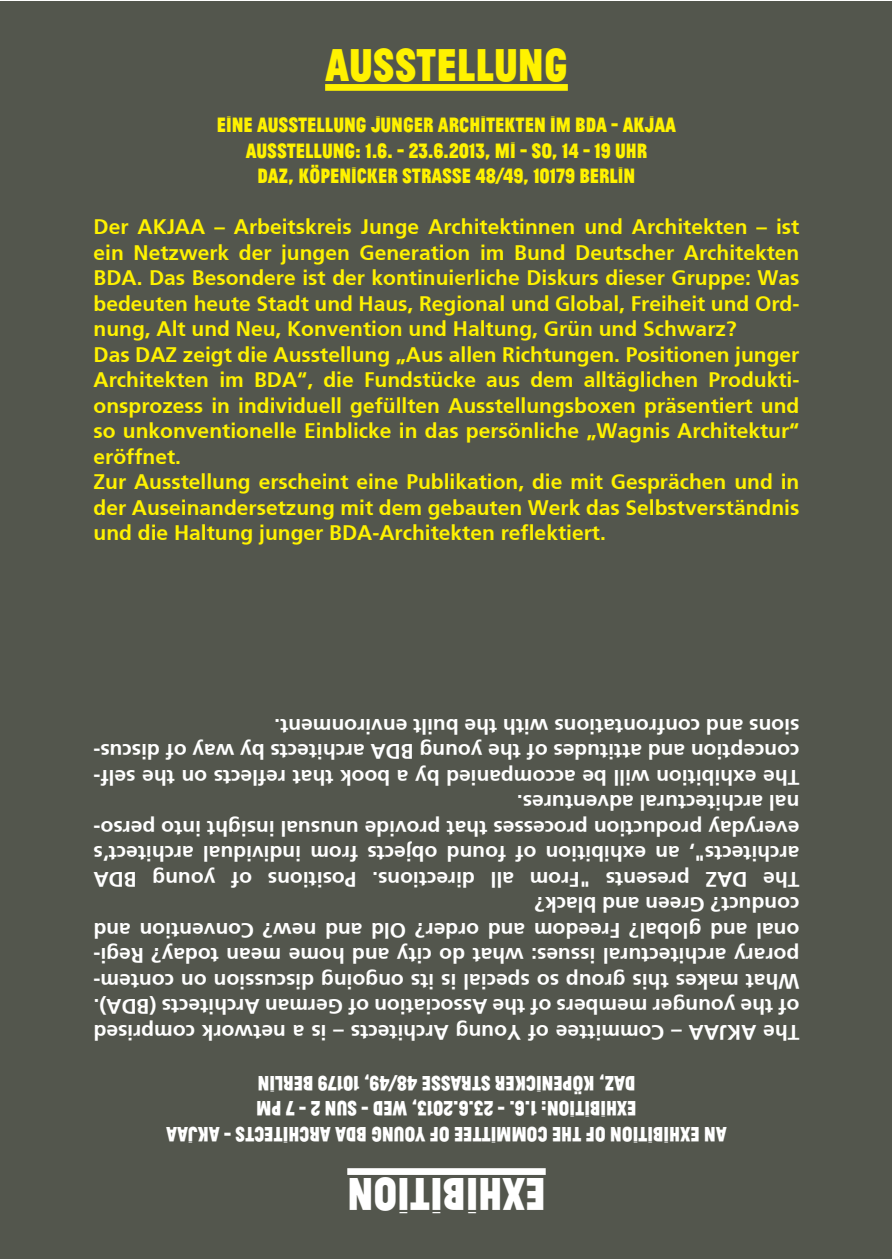
<style>
.page{position:relative;width:893px;height:1259px;background:#fff}
.page>*{position:absolute;margin:0;border:0;box-sizing:border-box;transform-origin:0 0}
.t1{font:100 48.3px "Jean Luc";color:#fff200}
.t2{font:100 48.3px "Jean Luc";color:#fff}
.t3{font:700 21.6px/25.5px "Jean Luc";color:#fff;text-align:center}
.t4{font:700 21.6px/25.5px "Jean Luc";color:#fff200;text-align:center}
.t5{font:700 21px/25.5px "BDA Frutiger";color:#fff200}
.t6{font:700 21px/25.5px "BDA Frutiger";color:#fff}
.s1{font-weight:100}
</style>
<div class="page">
<div style="left:0;top:2px;width:891px;height:1257px;background:#53564d"></div>
<div style="left:325px;top:84px;width:243px;height:7px;background:#fff200"></div>
<div style="left:347px;top:1168px;width:199px;height:7px;background:#fff"></div>
<h1 class="t1" style="left:325px;top:32px;width:244px">AUSSTELLUNG</h1>
<p class="t4" style="left:217px;top:110px;width:461px"><span class="s1">EINE AUSSTELLUNG JUNGER ARCHITEKTEN IM BDA</span> - <span class="s1">AKJAA<br>AUSSTELLUNG</span>: 1.6. - 23.6.2013, M<span class="s1">I</span> - SO, 14 - 19 UHR<br>DAZ, KÖPEN<span class="s1">I</span>CKER STRAßE 48/49, 10179 BERL<span class="s1">I</span>N</p>
<p class="t5" style="left:94px;top:214px;width:707px">Der AKJAA – Arbeitskreis Junge Architektinnen und Architekten – ist ein Netzwerk der jungen Generation im Bund Deutscher Architekten BDA. Das Besondere ist der kontinuierliche Diskurs dieser Gruppe: Was bedeuten heute Stadt und Haus, Regional und Global, Freiheit und Ord&shy;nung, Alt und Neu, Konvention und Haltung, Grün und Schwarz?<br>Das DAZ zeigt die Ausstellung „Aus allen Richtungen. Positionen junger Architekten im BDA“, die Fundstücke aus dem alltäglichen Produkti&shy;onsprozess in individuell gefüllten Ausstellungsboxen präsentiert und so unkonventionelle Einblicke in das persönliche „Wagnis Architektur“ eröffnet.<br>Zur Ausstellung erscheint eine Publikation, die mit Gesprächen und in der Auseinandersetzung mit dem gebauten Werk das Selbstverständnis und die Haltung junger BDA-Architekten reflektiert.</p>
<p class="t6" style="left:799px;top:1044px;width:707px;rotate:-180deg">The AKJAA – Committee of Young Architects – is a network comprised of the younger members of the Association of German Architects (BDA).<br>What makes this group so special is its ongoing discussion on contem&shy;porary architectural issues: what do city and home mean today? Regi&shy;onal and global? Freedom and order? Old and new? Convention and conduct? Green and black?<br>The DAZ presents "From all directions. Positions of young BDA architects", an exhibition of found objects from individual architect’s everyday production processes that provide unusual insight into perso&shy;nal architectural adventures.<br>The exhibition will be accompanied by a book that reflects on the self&shy;conception and attitudes of the young BDA architects by way of discus&shy;sions and confrontations with the built environment.</p>
<p class="t3" style="left:727px;top:1148px;width:562px;rotate:-180deg"><span class="s1">AN EXHIBITION OF THE COMMITTEE OF YOUNG BDA ARCHITECTS</span> - <span class="s1">AKJAA<br>EXHIBITION</span>: 1.6. - 23.6.2013, WED - SUN 2 - 7 PM<br>DAZ, KÖPEN<span class="s1">I</span>CKER STRAßE 48/49, 10179 BERL N<span class="s1">I</span></p>
<h1 class="t2" style="left:546px;top:1226px;width:200px;rotate:-180deg">EXHIBITION</h1>
</div>
